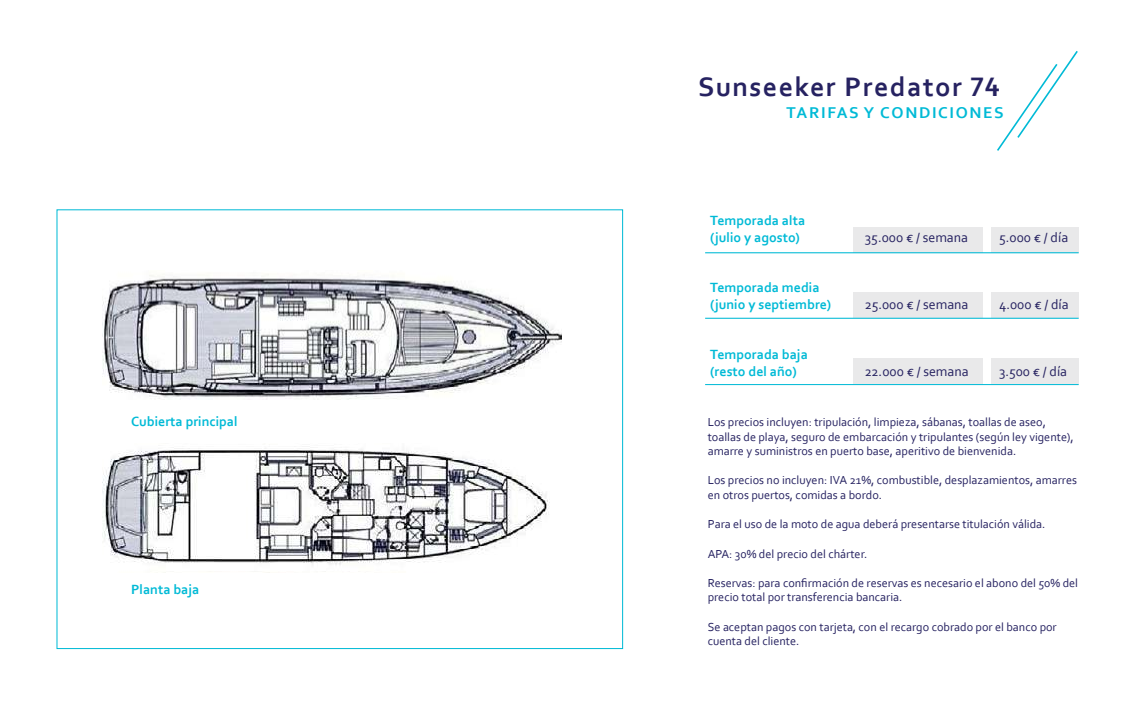
<style>
.page{position:relative;width:1134px;height:720px;background:#fff}
.page>*{position:absolute;margin:0;border:0;box-sizing:border-box;transform-origin:0 0}
.t1{font:700 28px "Corbel";letter-spacing:.05em;color:#262261}
.t2{font:700 16.4px "Corbel";letter-spacing:.1em;color:#00bad6}
.t3{font:700 14px/16.8px "Corbel";color:#00bad6}
.t4{font:14px "Corbel";color:#262261}
.t5{font:12.2px/14.6px "Corbel";color:#262261}
</style>
<div class="page">
<div style="left:853px;top:292px;width:130px;height:26px;background:#e9e9ea"></div>
<div style="left:853px;top:227px;width:130px;height:26px;background:#e9e9ea"></div>
<div style="left:853px;top:358px;width:130px;height:26px;background:#e9e9ea"></div>
<div style="left:991px;top:292px;width:88px;height:26px;background:#e9e9ea"></div>
<div style="left:991px;top:227px;width:88px;height:26px;background:#e9e9ea"></div>
<div style="left:991px;top:358px;width:88px;height:26px;background:#e9e9ea"></div>
<hr style="left:705px;top:318px;width:374px;height:1px;background:#00bad6">
<hr style="left:705px;top:384px;width:374px;height:1px;background:#00bad6">
<hr style="left:705px;top:252px;width:374px;height:1px;background:#00bad6">
<img style="left:103px;top:274px;width:459px;height:125px">
<img style="left:103px;top:448px;width:447px;height:125px">
<svg style="left:997px;top:51px;width:81px;height:100px"></svg>
<p class="t3" style="left:131px;top:412px;width:108px">Cubierta principal</p>
<p class="t3" style="left:131px;top:580px;width:70px">Planta baja</p>
<h1 class="t1" style="left:698px;top:69px;width:303px">Sunseeker Predator 74</h1>
<h2 class="t2" style="left:786px;top:102px;width:219px">TARIFAS Y CONDICIONES</h2>
<p class="t3" style="left:710px;top:212px;width:96px">Temporada alta (julio y agosto)</p>
<p class="t3" style="left:710px;top:279px;width:122px">Temporada media (junio y septiembre)</p>
<p class="t3" style="left:710px;top:346px;width:99px">Temporada baja (resto del año)</p>
<p class="t4" style="left:865px;top:229px;width:105px">35.000 € / semana</p>
<p class="t4" style="left:999px;top:229px;width:71px">5.000 € / día</p>
<p class="t4" style="left:865px;top:296px;width:105px">25.000 € / semana</p>
<p class="t4" style="left:999px;top:296px;width:71px">4.000 € / día</p>
<p class="t4" style="left:865px;top:363px;width:105px">22.000 € / semana</p>
<p class="t4" style="left:999px;top:363px;width:69px">3.500 € / día</p>
<p class="t5" style="left:708px;top:414px;width:367px">Los precios incluyen: tripulación, limpieza, sábanas, toallas de aseo, toallas de playa, seguro de embarcación y tripulantes (según ley vigente), amarre y suministros en puerto base, aperitivo de bienvenida.</p>
<p class="t5" style="left:708px;top:473px;width:371px">Los precios no incluyen: IVA 21%, combustible, desplazamientos, amarres en otros puertos, comidas a bordo.</p>
<p class="t5" style="left:708px;top:517px;width:339px">Para el uso de la moto de agua deberá presentarse titulación válida.</p>
<p class="t5" style="left:708px;top:546px;width:161px">APA: 30% del precio del chárter.</p>
<p class="t5" style="left:708px;top:575px;width:372px">Reservas: para confirmación de reservas es necesario el abono del 50% del precio total por transferencia bancaria.</p>
<p class="t5" style="left:708px;top:619px;width:350px">Se aceptan pagos con tarjeta, con el recargo cobrado por el banco por cuenta del cliente.</p>
</div>
